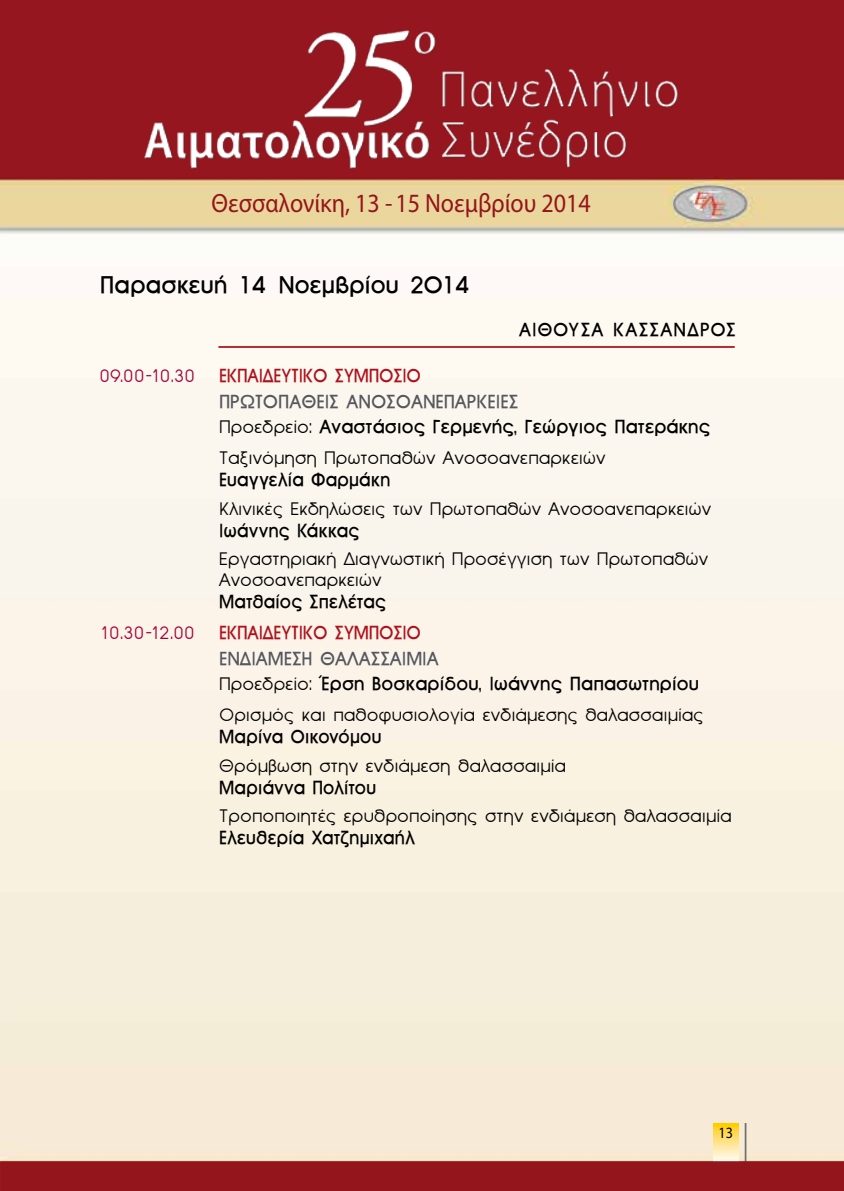
<style>
.page{position:relative;width:844px;height:1191px;background:#fff}
.page>*{position:absolute;margin:0;border:0;box-sizing:border-box;transform-origin:0 0}
.t1{font:26.43px "Myriad Pro";color:#94151b;scale:.91 1}
.t2{font:24.5px "UB Front Bold";color:#000}
.t3{font:19.25px/21px "UB Front";color:#000}
.t4{font:19.25px/25.6px "UB Front Bold";color:#000}
.t5{font:19.25px "UB Front Bold";color:#000;scale:.95 1}
.t6{font:19.25px "UB Front Bold";color:#af111d;scale:.95 1}
.t7{font:19.25px "UB Front Bold";color:#58585a}
.t8{font:19.25px "UB Front Bold";letter-spacing:.065em;color:#000}
.t9{font:19.25px "UB Front";letter-spacing:-.035em;color:#a5023b}
.t10{font:15.75px "Myriad Pro";color:#000;scale:.9 1}
.s1{font-family:"UB Front";color:#a5023b}
.s2{color:#58585a}
.s3{font-family:"UB Front"}
</style>
<div class="page">
<img style="left:0;top:0;width:843px;height:1161px">
<img style="left:673px;top:186px;width:73px;height:36px">
<hr style="left:744px;top:1123px;width:2px;height:39px;background:#707172">
<svg style="left:713px;top:1123px;width:25px;height:38px"></svg>
<img style="left:288px;top:14px;width:151px;height:114px">
<img style="left:139px;top:120px;width:296px;height:52px">
<img style="left:440px;top:62px;width:246px;height:56px">
<img style="left:439px;top:119px;width:194px;height:52px">
<div style="left:0;top:1161px;width:843px;height:30px;background:#94151b"></div>
<hr style="left:218px;top:346px;width:516px;height:2px;background:#af111d">
<svg style="left:219px;top:393px;width:120px;height:16px"></svg>
<svg style="left:345px;top:393px;width:173px;height:16px"></svg>
<svg style="left:219px;top:651px;width:93px;height:14px"></svg>
<svg style="left:320px;top:650px;width:119px;height:16px"></svg>
<h1 class="t1" style="left:211px;top:187px;width:418px">Θεσσαλονίκη, 13 - 15 Νοεμβρίου 2014</h1>
<p class="t2" style="left:99px;top:271px;width:373px">Παρασκευή 14 Νοεμβρίου 2014</p>
<p class="t8" style="left:518px;top:319px;width:218px">ΑΙΘΟΥΣΑ ΚΑΣΣΑΝΔΡΟΣ</p>
<p class="t6" style="left:99px;top:364px;width:144px"><span class="s1">09.00-10.30</span> Εκπαιδευτικό</p>
<p class="t6" style="left:334px;top:364px;width:92px">ΣΥΜΠΟΣΙΟ</p>
<p class="t7" style="left:218px;top:390px;width:23px">Πρωτοπαθείς</p>
<p class="t4" style="left:218px;top:388px;width:492px;text-indent:127px"><span class="s2">Ανοσοανεπάρκειες<br></span><span class="s3">Προεδρείο:</span> Αναστάσιος Γερμενής, Γεώργιος Πατεράκης</p>
<p class="t3" style="left:218px;top:447px;width:388px">Ταξινόμηση Πρωτοπαθών Ανοσοανεπαρκειών</p>
<p class="t5" style="left:218px;top:469px;width:182px">Ευαγγελία Φαρμάκη</p>
<p class="t3" style="left:218px;top:498px;width:493px">Κλινικές Εκδηλώσεις των Πρωτοπαθών Ανοσοανεπαρκειών</p>
<p class="t5" style="left:218px;top:519px;width:149px">Ιωάννης Κάκκας</p>
<p class="t3" style="left:218px;top:548px;width:490px">Εργαστηριακή Διαγνωστική Προσέγγιση των Πρωτοπαθών<br>Ανοσοανεπαρκειών</p>
<p class="t5" style="left:218px;top:591px;width:177px">Ματθαίος Σπελέτας</p>
<p class="t9" style="left:99px;top:623px;width:96px">10.30-12.00</p>
<p class="t6" style="left:218px;top:622px;width:19px">Εκπαιδευτικό</p>
<p class="t6" style="left:334px;top:622px;width:92px">ΣΥΜΠΟΣΙΟ</p>
<p class="t7" style="left:218px;top:647px;width:20px">Ενδιάμεση</p>
<p class="t4" style="left:218px;top:645px;width:481px;text-indent:101px"><span class="s2">θαλασσαιμία<br></span><span class="s3">Προεδρείο:</span> Έρση Βοσκαρίδου, Ιωάννης Παπασωτηρίου</p>
<p class="t3" style="left:218px;top:704px;width:486px">Ορισμός και παθοφυσιολογία ενδιάμεσης θαλασσαιμίας</p>
<p class="t5" style="left:218px;top:726px;width:172px">Μαρίνα Οικονόμου</p>
<p class="t3" style="left:218px;top:755px;width:348px">Θρόμβωση στην ενδιάμεση θαλασσαιμία</p>
<p class="t5" style="left:218px;top:777px;width:167px">Μαριάννα Πολίτου</p>
<p class="t3" style="left:218px;top:805px;width:514px">Τροποποιητές ερυθροποίησης στην ενδιάμεση θαλασσαιμία</p>
<p class="t5" style="left:218px;top:827px;width:207px">Ελευθερία Χατζημιχαήλ</p>
<p class="t10" style="left:718px;top:1122px;width:18px">13</p>
</div>
